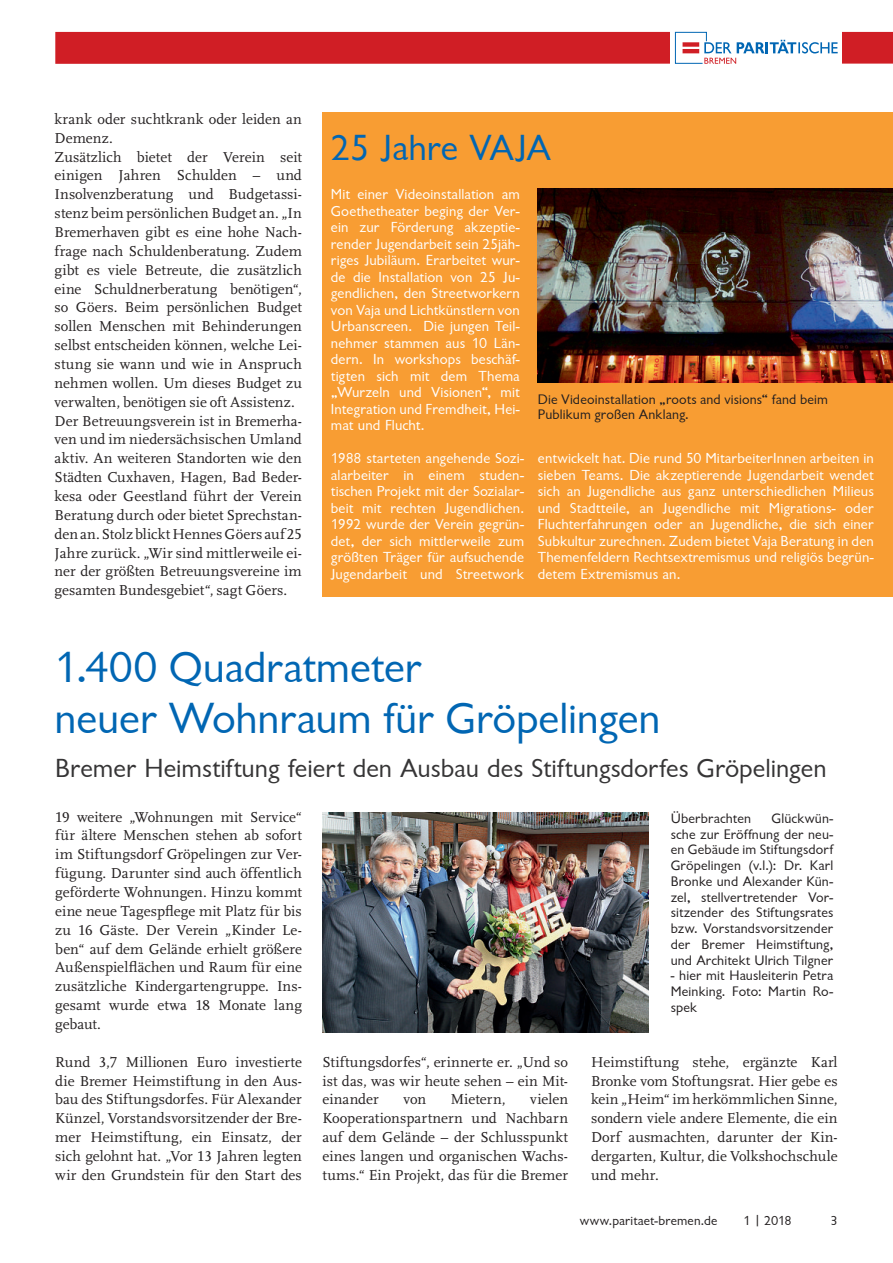
<style>
.page{position:relative;width:893px;height:1263px;background:#fff}
.page>*{position:absolute;margin:0;border:0;box-sizing:border-box;transform-origin:0 0}
.t1{font:45px/51px "Chantilly";letter-spacing:-.005em;color:#0166b3}
.t2{font:37.5px "Chantilly";letter-spacing:-.01em;color:#0166b3}
.t3{font:27px "Chantilly";color:#363536}
.t4{font:15px/18.9px "Scala LF";letter-spacing:.005em;color:#231f20;text-align:justify}
.t5{font:15px/16.5px "Chantilly";letter-spacing:.01em;color:#fff;text-align:justify}
.t6{font:14.25px/15.8px "Chantilly";letter-spacing:.01em;color:#231f20;text-align:justify}
.t7{font:13.5px "Chantilly";letter-spacing:.01em;color:#231f20}
</style>
<div class="page">
<div style="left:55px;top:32px;width:838px;height:32px;background:#d01e25"></div>
<div style="left:671px;top:26px;width:171px;height:42px;background:#fff"></div>
<svg style="left:675px;top:32px;width:163px;height:32px"></svg>
<div style="left:322px;top:113px;width:571px;height:484px;background:#f89d33"></div>
<img style="left:323px;top:813px;width:325px;height:219px">
<img style="left:538px;top:188px;width:355px;height:195px">
<p class="t4" style="left:55px;top:111px;width:249px;text-align:left">krank oder suchtkrank oder leiden an Demenz.<br>Zusätzlich bietet der Verein seit einigen Jahren Schulden – und Insolvenzberatung und Budgetassi&shy;stenz beim persönlichen Budget an. „In Bremerhaven gibt es eine hohe Nach&shy;frage nach Schuldenberatung. Zudem gibt es viele Betreute, die zusätzlich eine Schuldnerberatung benötigen“, so Göers. Beim persönlichen Budget sollen Menschen mit Behinderungen selbst entscheiden können, welche Lei&shy;stung sie wann und wie in Anspruch nehmen wollen. Um dieses Budget zu verwalten, benötigen sie oft Assistenz.<br>Der Betreuungsverein ist in Bremerha&shy;ven und im niedersächsischen Umland aktiv. An weiteren Standorten wie den Städten Cuxhaven, Hagen, Bad Beder&shy;kesa oder Geestland führt der Verein Beratung durch oder bietet Sprechstan&shy;denan.Stolz blicktHennesGöers auf 25<br>Jahre zurück. „Wir sind mittlerweile ei&shy;ner der größten Betreuungsvereine im gesamten Bundesgebiet“, sagt Göers.</p>
<h2 class="t2" style="left:331px;top:135px;width:222px">25 Jahre VAJA</h2>
<p class="t5" style="left:331px;top:188px;width:190px">Mit einer Videoinstallation am Goethetheater beging der Ver&shy;ein zur Förderung akzeptie&shy;render Jugendarbeit sein 25jäh&shy;riges Jubiläum. Erarbeitet wur&shy;de die Installation von 25 Ju&shy;gendlichen, den Streetworkern von Vaja und Lichtkünstlern von Urbanscreen. Die jungen Teil&shy;nehmer stammen aus 10 Län&shy;dern. In workshops beschäf&shy;tigten sich mit dem Thema „Wurzeln und Visionen“, mit Integration und Fremdheit, Hei&shy;mat und Flucht.</p>
<p class="t6" style="left:538px;top:393px;width:292px">Die Videoinstallation „roots and visions“ fand beim<br>Publikum großen Anklang.</p>
<p class="t5" style="left:331px;top:452px;width:195px">1988 starteten angehende Sozi&shy;alarbeiter in einem studen&shy;tischen Projekt mit der Sozialar&shy;beit mit rechten Jugendlichen.<br>1992 wurde der Verein gegrün&shy;det, der sich mittlerweile zum größten Träger für aufsuchende Jugendarbeit und Streetwork</p>
<p class="t5" style="left:538px;top:452px;width:337px">entwickelt hat. Die rund 50 MitarbeiterInnen arbeiten in sieben Teams. Die akzeptierende Jugendarbeit wendet sich an Jugendliche aus ganz unterschiedlichen Milieus und Stadtteile, an Jugendliche mit Migrations- oder Fluchterfahrungen oder an Jugendliche, die sich einer Subkultur zurechnen. Zudem bietet Vaja Beratung in den Themenfeldern Rechtsextremismus und religiös begrün&shy;detem Extremismus an.</p>
<h1 class="t1" style="left:55px;top:647px;width:607px">1.400 Quadratmeter<br>neuer Wohnraum für Gröpelingen</h1>
<h3 class="t3" style="left:55px;top:759px;width:773px">Bremer Heimstiftung feiert den Ausbau des Stiftungsdorfes Gröpelingen</h3>
<p class="t6" style="left:671px;top:812px;width:82px">Überbrachten</p>
<p class="t4" style="left:55px;top:809px;width:248px">19 weitere „Wohnungen mit Service“ für ältere Menschen stehen ab sofort im Stiftungsdorf Gröpelingen zur Ver&shy;fügung. Darunter sind auch öffentlich geförderte Wohnungen. Hinzu kommt eine neue Tagespflege mit Platz für bis zu 16 Gäste. Der Verein „Kinder Le&shy;ben“ auf dem Gelände erhielt größere Außenspielflächen und Raum für eine zusätzliche Kindergartengruppe. Ins&shy;gesamt wurde etwa 18 Monate lang gebaut.</p>
<p class="t4" style="left:55px;top:1054px;width:248px">Rund 3,7 Millionen Euro investierte die Bremer Heimstiftung in den Aus&shy;bau des Stiftungsdorfes. Für Alexander Künzel, Vorstandsvorsitzender der Bre&shy;mer Heimstiftung, ein Einsatz, der sich gelohnt hat. „Vor 13 Jahren legten wir den Grundstein für den Start des</p>
<p class="t6" style="left:671px;top:812px;width:164px;text-indent:101px">Glückwün&shy;sche zur Eröffnung der neu&shy;en Gebäude im Stiftungsdorf Gröpelingen (v.l.): Dr. Karl Bronke und Alexander Kün&shy;zel, stellvertretender Vor&shy;sitzender des Stiftungsrates bzw. Vorstandsvorsitzender der Bremer Heimstiftung, und Architekt Ulrich Tilgner</p>
<p class="t6" style="left:671px;top:969px;width:164px">- hier mit Hausleiterin Petra Meinking. Foto: Martin Ro&shy;spek</p>
<p class="t4" style="left:322px;top:1054px;width:247px">Stiftungsdorfes“, erinnerte er. „Und so ist das, was wir heute sehen – ein Mit&shy;einander</p>
<p class="t4" style="left:591px;top:1054px;width:248px">Heimstiftung stehe, ergänzte Karl Bronke vom Stoftungsrat. Hier gebe es kein „Heim“ im herkömmlichen Sinne, sondern viele andere Elemente, die ein Dorf ausmachten, darunter der Kin&shy;dergarten, Kultur, die Volkshochschule und mehr.</p>
<p class="t4" style="left:322px;top:1092px;width:247px;text-indent:208px">vielen Kooperationspartnern und Nachbarn auf dem Gelände – der Schlusspunkt eines langen und organischen Wachs&shy;tums.“ Ein Projekt, das für die Bremer</p>
<p class="t4" style="left:404px;top:1092px;width:24px">von</p>
<p class="t4" style="left:451px;top:1092px;width:56px">Mietern,</p>
<p class="t7" style="left:580px;top:1216px;width:139px">www.paritaet-bremen.de</p>
<p class="t7" style="left:743px;top:1216px;width:50px">1 | 2018</p>
<p class="t7" style="left:830px;top:1216px;width:9px">3</p>
</div>
